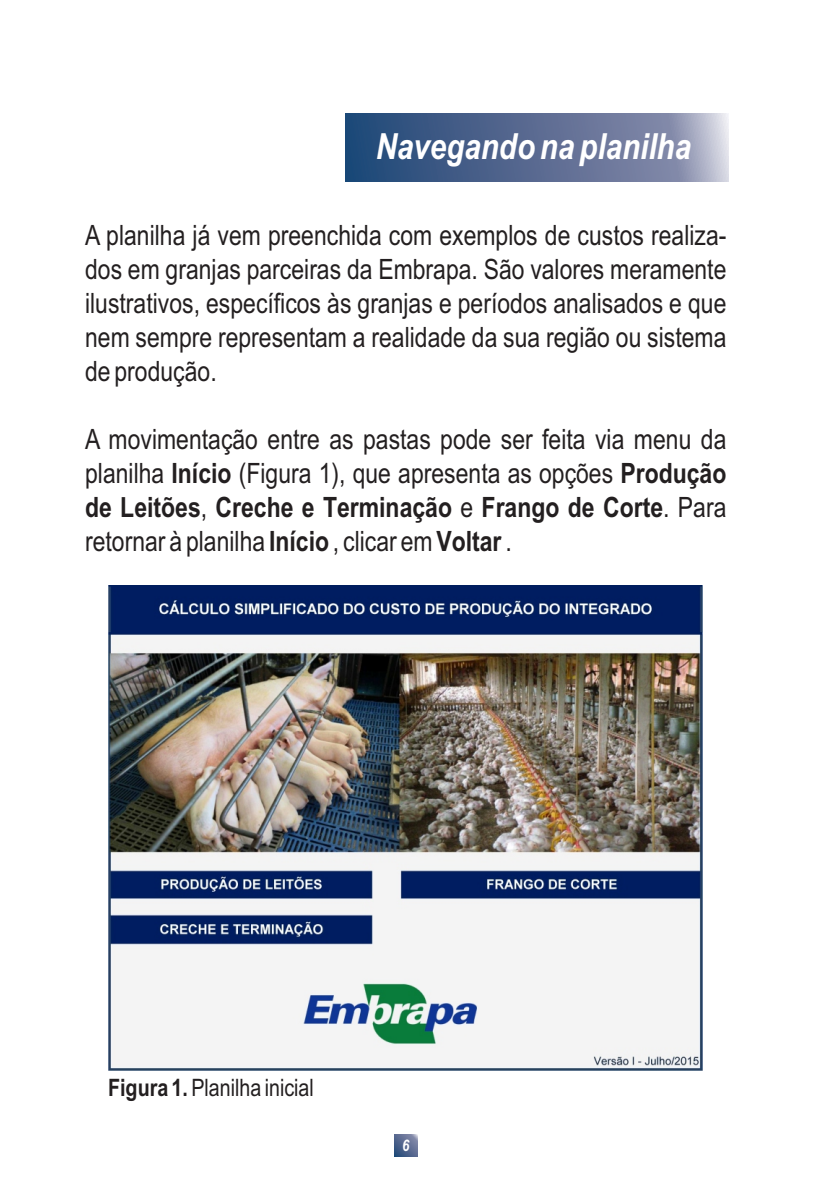
<style>
.page{position:relative;width:840px;height:1191px;background:#fff}
.page>*{position:absolute;margin:0;border:0;box-sizing:border-box;transform-origin:0 0}
.t1{font:italic 700 36px "Arial Narrow";color:#fff}
.t2{font:28px/34px "Arial Narrow";color:#231f20;text-align:justify}
.t3{font:24px "Arial Narrow";color:#231f20}
.t4{font:italic 700 16px "Arial Narrow";color:#fff}
.s1{font-weight:700}
</style>
<div class="page">
<svg style="left:345px;top:113px;width:382px;height:68px;background:#5e7196"></svg>
<svg style="left:394px;top:1134px;width:23px;height:23px"></svg>
<img style="left:109px;top:585px;width:593px;height:485px">
<p class="t1" style="left:375px;top:133px;width:316px">Navegando na planilha</p>
<p class="t2" style="left:85px;top:221px;width:642px">A planilha já vem preenchida com exemplos de custos realiza&shy;dos em granjas parceiras da Embrapa. São valores meramente ilustrativos, específicos às granjas e períodos analisados e que nem sempre representam a realidade da sua região ou sistema de produção.</p>
<p class="t2" style="left:85px;top:424px;width:642px">A movimentação entre as pastas pode ser feita via menu da planilha <span class="s1">Início</span> (Figura 1), que apresenta as opções <span class="s1">Produção de Leitões</span>, <span class="s1">Creche e Terminação</span> e <span class="s1">Frango de Corte</span>. Para retornar à planilha <span class="s1">Início</span> , clicar em <span class="s1">Voltar</span>.</p>
<p class="t3" style="left:108px;top:1079px;width:207px"><span class="s1">Figura 1.</span>Planilha inicial</p>
<p class="t4" style="left:402px;top:1139px;width:9px">6</p>
</div>
